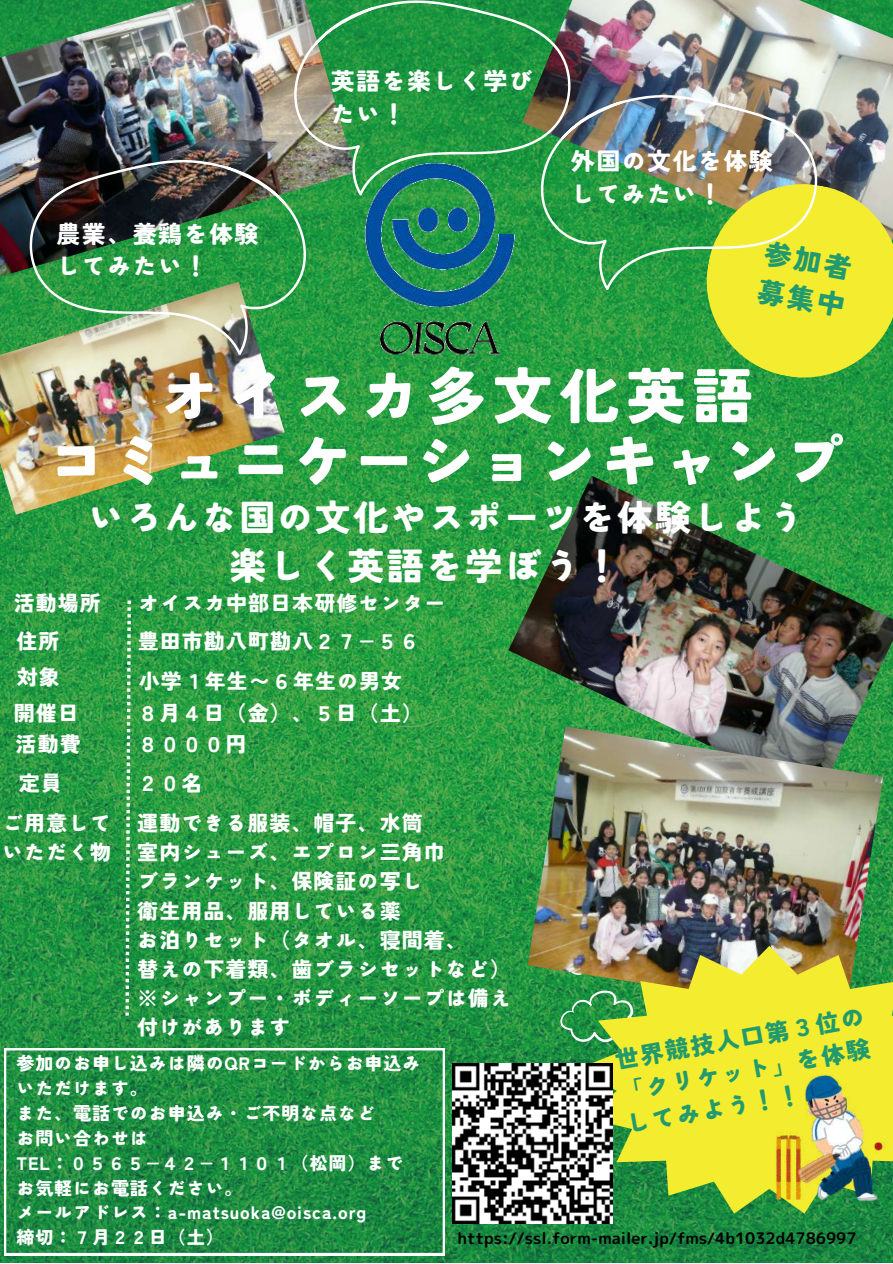
<style>
.page{position:relative;width:893px;height:1264px;background:#fff}
.page>*{position:absolute;margin:0;border:0;box-sizing:border-box;transform-origin:0 0}
.t1{font:900 61.5px "Tsunagi Gothic";color:#fff}
.t2{font:900 60.6px "Tsunagi Gothic";letter-spacing:.1em;color:#fff}
.t3{font:900 37.5px "Tsunagi Gothic";letter-spacing:.05em;color:#fff}
.t4{font:900 36px "Tsunagi Gothic";letter-spacing:.05em;color:#fff}
.t5{font:900 27.6px/38.4px "Tsunagi Gothic";color:#219a6e}
.t6{font:900 24px/32.5px "Tsunagi Gothic";letter-spacing:.06em;color:#fff}
.t7{font:900 24px/32.5px "Tsunagi Gothic";color:#219a6e;text-align:justify}
.t8{font:900 21px/29.2px "Tsunagi Gothic";letter-spacing:.05em;color:#fff}
.t9{font:900 18px/24.9px "Tsunagi Gothic";letter-spacing:.05em;color:#fff}
.t10{font:15.9px "rounded mplus 1 p bold";color:#000}
</style>
<div class="page">
<img style="left:0;top:196px;width:892px;height:1066px">
<svg style="left:4px;top:1048px;width:441px;height:207px;background:#259047"></svg>
<svg style="left:125px;top:600px;width:6px;height:415px"></svg>
<svg style="left:556px;top:1015px;width:22px;height:28px"></svg>
<img style="left:364px;top:196px;width:151px;height:165px">
<img style="left:0;top:0;width:355px;height:277px">
<img style="left:522px;top:0;width:370px;height:269px">
<svg style="left:698px;top:176px;width:194px;height:209px;background:#c1d439"></svg>
<img style="left:508px;top:475px;width:384px;height:322px">
<img style="left:527px;top:726px;width:356px;height:289px">
<svg style="left:578px;top:945px;width:314px;height:268px;background:#c1ce38"></svg>
<img style="left:0;top:282px;width:285px;height:232px">
<img style="left:770px;top:1072px;width:122px;height:132px">
<img style="left:539px;top:95px;width:279px;height:195px">
<img style="left:28px;top:160px;width:279px;height:195px">
<img style="left:292px;top:0;width:280px;height:196px">
<img style="left:453px;top:1063px;width:159px;height:160px">
<p class="t6" style="left:57px;top:217px;width:203px">農業、養鶏を体験してみたい！</p>
<p class="t6" style="left:331px;top:65px;width:203px">英語を楽しく学びたい！</p>
<p class="t6" style="left:571px;top:145px;width:203px">外国の文化を体験してみたい！</p>
<h3 class="t5" style="left:767px;top:234px;width:90px;rotate:10deg">参加者募集中</h3>
<h2 class="t2" style="left:159px;top:365px;width:595px">オイスカ多文化英語</h2>
<h1 class="t1" style="left:46px;top:429px;width:800px">コミュニケーションキャンプ</h1>
<h3 class="t4" style="left:88px;top:499px;width:717px">いろんな国の文化やスポーツを体験しよう</h3>
<h3 class="t3" style="left:229px;top:546px;width:393px">楽しく英語を学ぼう！</h3>
<p class="t8" style="left:14px;top:588px;width:89px">活動場所</p>
<p class="t8" style="left:138px;top:588px;width:309px">オイスカ中部日本研修センター</p>
<p class="t8" style="left:16px;top:626px;width:44px">住所</p>
<p class="t8" style="left:138px;top:626px;width:283px">豊田市勘八町勘八２７−５６</p>
<p class="t8" style="left:17px;top:662px;width:44px">対象</p>
<p class="t8" style="left:139px;top:666px;width:265px">小学１年生〜６年生の男女</p>
<p class="t8" style="left:14px;top:698px;width:67px">開催日</p>
<p class="t8" style="left:137px;top:698px;width:287px">８月４日（金）、５日（土）</p>
<p class="t8" style="left:16px;top:729px;width:67px">活動費</p>
<p class="t8" style="left:137px;top:729px;width:111px">８０００円</p>
<p class="t8" style="left:19px;top:768px;width:44px">定員</p>
<p class="t8" style="left:137px;top:768px;width:67px">２０名</p>
<p class="t8" style="left:137px;top:808px;width:375px">運動できる服装、帽子、水筒<br>室内シューズ、エプロン三角巾<br>ブランケット、保険証の写し<br>衛生用品、服用している薬<br>お泊りセット（タオル、寝間着、<br>替えの下着類、歯ブラシセットなど）※シャンプー・ボディーソープは備え付けがあります</p>
<p class="t8" style="left:2px;top:808px;width:111px">ご用意していただく物</p>
<p class="t7" style="left:612px;top:1044px;width:254px;rotate:-10deg">世界競技人口第３位の「クリケット」を体験してみよう！！</p>
<p class="t9" style="left:16px;top:1050px;width:405px">参加のお申し込みは隣のQRコードからお申込みいただけます。<br>また、電話でのお申込み・ご不明な点など<br>お問い合わせは<br>TEL：０５６５−４２−１１０１（松岡）までお気軽にお電話ください。<br>メールアドレス：a-matsuoka@oisca.org<br>締切：７月２２日（土）</p>
<p class="t10" style="left:457px;top:1226px;width:400px">https://ssl.form-mailer.jp/fms/4b1032d4786997</p>
</div>
